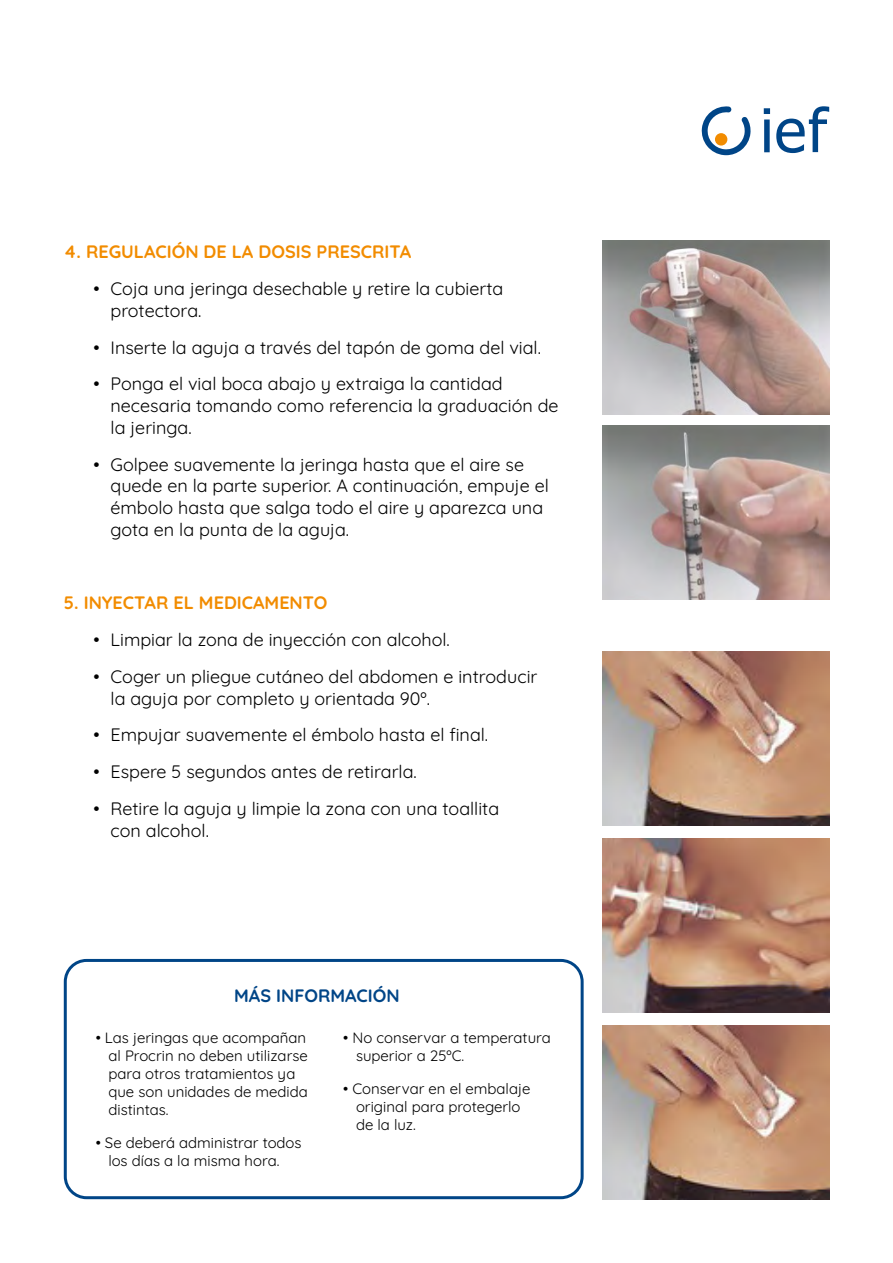
<style>
.page{position:relative;width:893px;height:1263px;background:#fff}
.page>*{position:absolute;margin:0;border:0;box-sizing:border-box;transform-origin:0 0}
.t1{font:18px/21.8px "Quicksand";color:#000}
.t2{font:700 18px "Quicksand";color:#f28c00}
.t3{font:700 18px "Quicksand";color:#004587}
.t4{font:15px/18px "Quicksand";color:#000}
</style>
<div class="page">
<svg style="left:764px;top:108px;width:6px;height:44px"></svg>
<svg style="left:776px;top:106px;width:53px;height:47px"></svg>
<svg style="left:701px;top:106px;width:50px;height:49px"></svg>
<div style="left:64px;top:959px;width:520px;height:240px;border:3px solid #004587;border-radius:21px"></div>
<img style="left:602px;top:426px;width:227px;height:174px">
<img style="left:602px;top:838px;width:227px;height:174px">
<img style="left:602px;top:1025px;width:227px;height:174px">
<img style="left:602px;top:240px;width:227px;height:174px">
<img style="left:602px;top:652px;width:227px;height:174px">
<p class="t2" style="left:64px;top:238px;width:349px">4. REGULACIÓN DE LA DOSIS PRESCRITA</p>
<p class="t1" style="left:111px;top:276px;width:394px;text-indent:-17px">• Coja una jeringa desechable y retire la cubierta protectora.</p>
<p class="t1" style="left:94px;top:334px;width:449px">• Inserte la aguja a través del tapón de goma del vial.</p>
<p class="t1" style="left:111px;top:371px;width:449px;text-indent:-17px">• Ponga el vial boca abajo y extraiga la cantidad necesaria tomando como referencia la graduación de la jeringa.</p>
<p class="t1" style="left:111px;top:451px;width:440px;text-indent:-17px">• Golpee suavemente la jeringa hasta que el aire se quede en la parte superior. A continuación, empuje el émbolo hasta que salga todo el aire y aparezca una gota en la punta de la aguja.</p>
<p class="t2" style="left:64px;top:589px;width:265px">5. INYECTAR EL MEDICAMENTO</p>
<p class="t1" style="left:94px;top:627px;width:358px">• Limpiar la zona de inyección con alcohol.</p>
<p class="t1" style="left:111px;top:664px;width:428px;text-indent:-17px">• Coger un pliegue cutáneo del abdomen e introducir la aguja por completo y orientada 90º.</p>
<p class="t1" style="left:94px;top:722px;width:396px">• Empujar suavemente el émbolo hasta el final.</p>
<p class="t1" style="left:94px;top:759px;width:325px">• Espere 5 segundos antes de retirarla.</p>
<p class="t1" style="left:111px;top:796px;width:390px;text-indent:-17px">• Retire la aguja y limpie la zona con una toallita con alcohol.</p>
<p class="t3" style="left:234px;top:982px;width:167px">MÁS INFORMACIÓN</p>
<p class="t4" style="left:108px;top:1027px;width:201px;text-indent:-13px">• Las jeringas que acompañan al Procrin no deben utilizarse para otros tratamientos ya que son unidades de medida distintas.</p>
<p class="t4" style="left:108px;top:1132px;width:195px;text-indent:-13px">• Se deberá administrar todos los días a la misma hora.</p>
<p class="t4" style="left:356px;top:1027px;width:196px;text-indent:-13px">• No conservar a temperatura superior a 25ºC.</p>
<p class="t4" style="left:356px;top:1078px;width:176px;text-indent:-13px">• Conservar en el embalaje original para protegerlo de la luz.</p>
</div>
